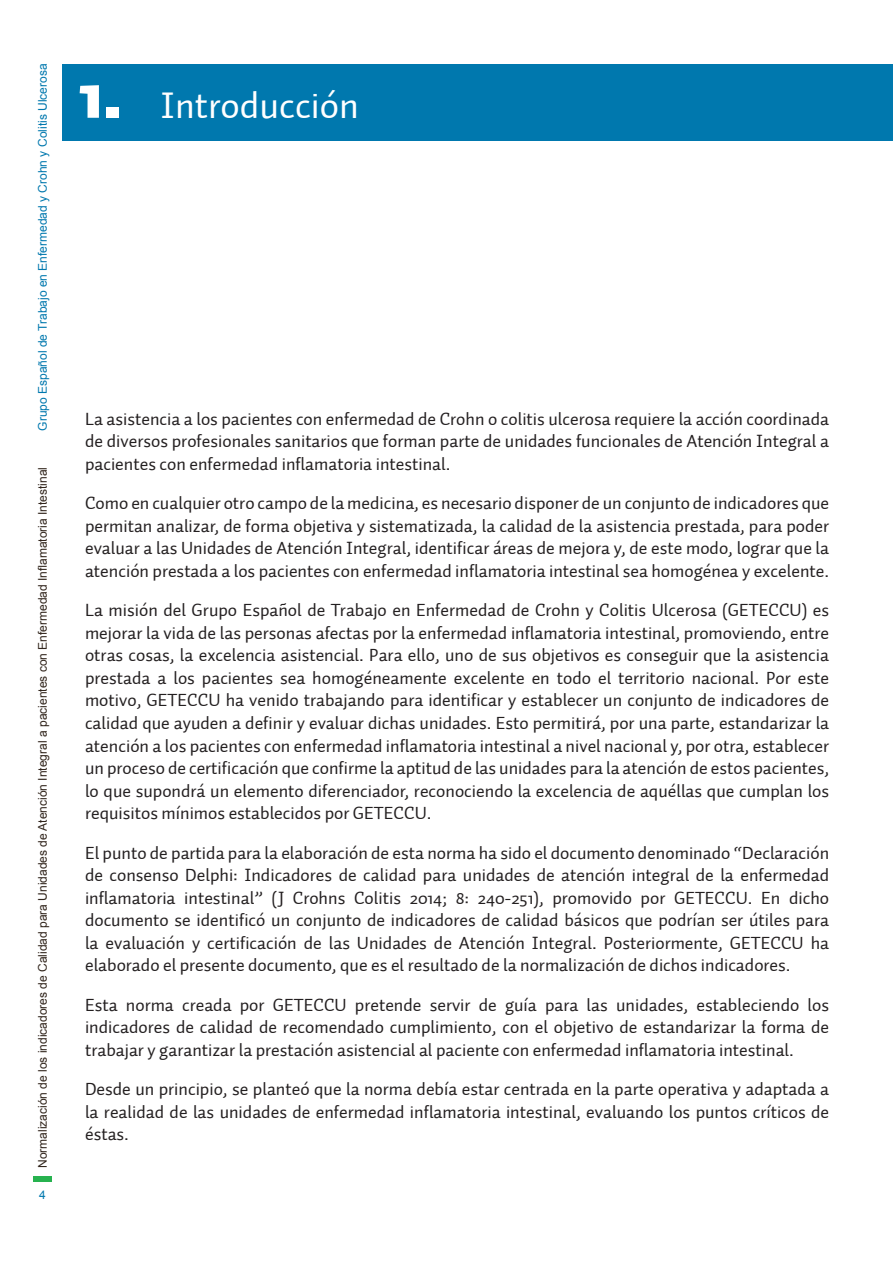
<style>
.page{position:relative;width:893px;height:1263px;background:#fff}
.page>*{position:absolute;margin:0;border:0;box-sizing:border-box;transform-origin:0 0}
.t1{font:900 67.5px "Auto 1";color:#fff}
.t2{font:37.5px "Auto 1";color:#fff}
.t3{font:18px/22.5px "Auto 1";color:#231f20;text-align:justify}
.t4{font:12px "Arial";color:#31251c}
.t5{font:12px "Arial";color:#0078ae}
</style>
<div class="page">
<div style="left:33px;top:1177px;width:19px;height:5px;background:#27b24f"></div>
<div style="left:63px;top:64px;width:830px;height:76px;background:#0078ae"></div>
<p class="t5" style="left:35px;top:431px;width:368px;rotate:-90deg">Grupo Español de Trabajo en Enfermedad y Crohn y Colitis Ulcerosa</p>
<p class="t4" style="left:35px;top:1168px;width:703px;rotate:-90deg">Normalización de los indicadores de Calidad para Unidades de Atención Integral a pacientes con Enfermedad Inflamatoria Intestinal</p>
<p class="t5" style="left:39px;top:1187px;width:8px">4</p>
<p class="t1" style="left:78px;top:50px;width:47px">1.</p>
<p class="t2" style="left:161px;top:82px;width:200px">Introducción</p>
<p class="t3" style="left:85px;top:408px;width:746px">La asistencia a los pacientes con enfermedad de Crohn o colitis ulcerosa requiere la acción coordinada de diversos profesionales sanitarios que forman parte de unidades funcionales de Atención Integral a pacientes con enfermedad inflamatoria intestinal.</p>
<p class="t3" style="left:85px;top:492px;width:746px">Como en cualquier otro campo de la medicina, es necesario disponer de un conjunto de indicadores que permitan analizar, de forma objetiva y sistematizada, la calidad de la asistencia prestada, para poder evaluar a las Unidades de Atención Integral, identificar áreas de mejora y, de este modo, lograr que la atención prestada a los pacientes con enfermedad inflamatoria intestinal sea homogénea y excelente.</p>
<p class="t3" style="left:85px;top:599px;width:746px">La misión del Grupo Español de Trabajo en Enfermedad de Crohn y Colitis Ulcerosa (GETECCU) es mejorar la vida de las personas afectas por la enfermedad inflamatoria intestinal, promoviendo, entre otras cosas, la excelencia asistencial. Para ello, uno de sus objetivos es conseguir que la asistencia prestada a los pacientes sea homogéneamente excelente en todo el territorio nacional. Por este motivo, GETECCU ha venido trabajando para identificar y establecer un conjunto de indicadores de calidad que ayuden a definir y evaluar dichas unidades. Esto permitirá, por una parte, estandarizar la atención a los pacientes con enfermedad inflamatoria intestinal a nivel nacional y, por otra, establecer un proceso de certificación que confirme la aptitud de las unidades para la atención de estos pacientes, lo que supondrá un elemento diferenciador, reconociendo la excelencia de aquéllas que cumplan los requisitos mínimos establecidos por GETECCU.</p>
<p class="t3" style="left:85px;top:841px;width:746px">El punto de partida para la elaboración de esta norma ha sido el documento denominado “Declaración de consenso Delphi: Indicadores de calidad para unidades de atención integral de la enfermedad inflamatoria intestinal” (J Crohns Colitis 2014; 8: 240-251), promovido por GETECCU. En dicho documento se identificó un conjunto de indicadores de calidad básicos que podrían ser útiles para la evaluación y certificación de las Unidades de Atención Integral. Posteriormente, GETECCU ha elaborado el presente documento, que es el resultado de la normalización de dichos indicadores.</p>
<p class="t3" style="left:85px;top:993px;width:746px">Esta norma creada por GETECCU pretende servir de guía para las unidades, estableciendo los indicadores de calidad de recomendado cumplimiento, con el objetivo de estandarizar la forma de trabajar y garantizar la prestación asistencial al paciente con enfermedad inflamatoria intestinal.</p>
<p class="t3" style="left:85px;top:1078px;width:746px">Desde un principio, se planteó que la norma debía estar centrada en la parte operativa y adaptada a la realidad de las unidades de enfermedad inflamatoria intestinal, evaluando los puntos críticos de éstas.</p>
</div>
